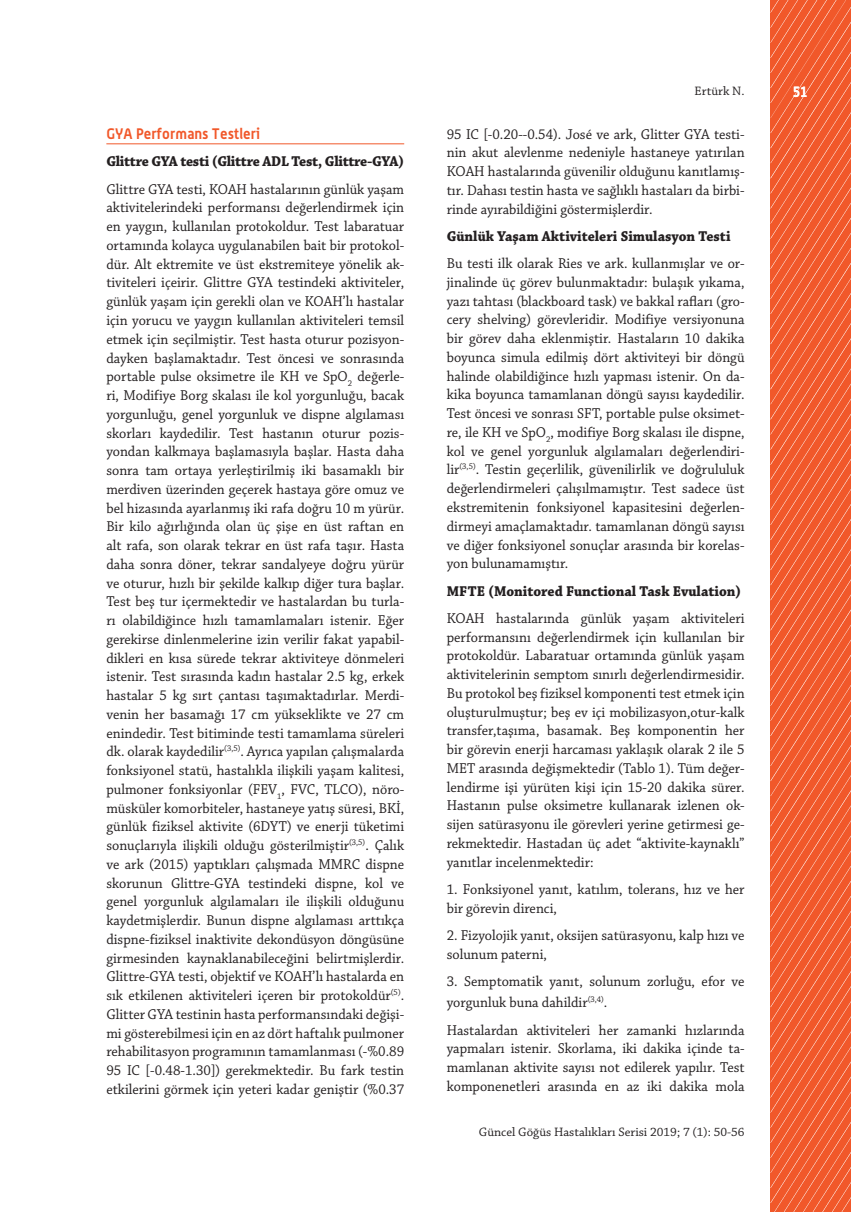
<style>
.page{position:relative;width:851px;height:1212px;background:#fff}
.page>*{position:absolute;margin:0;border:0;box-sizing:border-box;transform-origin:0 0}
.t1{font:15px/18.8px "Chaparral Pro";color:#231f20;text-align:justify;scale:.95 1}
.t2{font:700 15px "Chaparral Pro";color:#231f20;scale:.95 1}
.t3{font:700 15px "Chaparral Pro";letter-spacing:-.02em;color:#231f20;scale:.95 1}
.t4{font:700 15px "Alwyn OT";letter-spacing:.01em;color:#f1582a;scale:.95 1}
.t5{font:700 15px "Alwyn OT";color:#fff;scale:.85 1}
.t6{font:12.9px "Chaparral Pro";color:#231f20}
</style>
<div class="page">
<svg style="left:770px;top:0;width:80px;height:1212px"></svg>
<hr style="left:106px;top:143px;width:298px;height:1px;background:#f1582a">
<p class="t4" style="left:106px;top:124px;width:163px">GYA Performans Testleri</p>
<p class="t3" style="left:106px;top:153px;width:315px">Glittre GYA testi (Glittre ADL Test, Glittre-GYA)</p>
<p class="t1" style="left:106px;top:180px;width:315px">Glittre GYA testi, KOAH hastalarının günlük yaşam aktivitelerindeki performansı değerlendirmek için en yaygın, kullanılan protokoldur. Test labaratuar ortamında kolayca uygulanabilen bait bir protokol&shy;dür. Alt ektremite ve üst ekstremiteye yönelik ak&shy;tiviteleri içeirir. Glittre GYA testindeki aktiviteler, günlük yaşam için gerekli olan ve KOAH’lı hastalar için yorucu ve yaygın kullanılan aktiviteleri temsil etmek için seçilmiştir. Test hasta oturur pozisyon&shy;dayken başlamaktadır. Test öncesi ve sonrasında portable pulse oksimetre ile KH ve SpO<sub>2</sub> değerle&shy;ri, Modifiye Borg skalası ile kol yorgunluğu, bacak yorgunluğu, genel yorgunluk ve dispne algılaması skorları kaydedilir. Test hastanın oturur pozis&shy;yondan kalkmaya başlamasıyla başlar. Hasta daha sonra tam ortaya yerleştirilmiş iki basamaklı bir merdiven üzerinden geçerek hastaya göre omuz ve bel hizasında ayarlanmış iki rafa doğru 10 m yürür.<br>Bir kilo ağırlığında olan üç şişe en üst raftan en alt rafa, son olarak tekrar en üst rafa taşır. Hasta daha sonra döner, tekrar sandalyeye doğru yürür ve oturur, hızlı bir şekilde kalkıp diğer tura başlar.<br>Test beş tur içermektedir ve hastalardan bu turla&shy;rı olabildiğince hızlı tamamlamaları istenir. Eğer gerekirse dinlenmelerine izin verilir fakat yapabil&shy;dikleri en kısa sürede tekrar aktiviteye dönmeleri istenir. Test sırasında kadın hastalar 2.5 kg, erkek hastalar 5 kg sırt çantası taşımaktadırlar. Merdi&shy;venin her basamağı 17 cm yükseklikte ve 27 cm enindedir. Test bitiminde testi tamamlama süreleri dk. olarak kaydedilir<sup>(3,5)</sup>. Ayrıca yapılan çalışmalarda fonksiyonel statü, hastalıkla ilişkili yaşam kalitesi, pulmoner fonksiyonlar (FEV<sub>1</sub>, FVC, TLCO), nöro&shy;müsküler komorbiteler, hastaneye yatış süresi, BKİ, günlük fiziksel aktivite (6DYT) ve enerji tüketimi sonuçlarıyla ilişkili olduğu gösterilmiştir<sup>(3,5)</sup>. Çalık ve ark (2015) yaptıkları çalışmada MMRC dispne skorunun Glittre-GYA testindeki dispne, kol ve genel yorgunluk algılamaları ile ilişkili olduğunu kaydetmişlerdir. Bunun dispne algılaması arttıkça dispne-fiziksel inaktivite dekondüsyon döngüsüne girmesinden kaynaklanabileceğini belirtmişlerdir.<br>Glittre-GYA testi, objektif ve KOAH’lı hastalarda en sık etkilenen aktiviteleri içeren bir protokoldür<sup>(5)</sup>.<br>Glitter GYA testinin hasta performansındaki değişi&shy;mi gösterebilmesi için en az dört haftalık puılmoner rehabilitasyon programının tamamlanması (-%0.89<br>95 IC [-0.48-1.30]) gerekmektedir. Bu fark testin etkilerini görmek için yeteri kadar geniştir (%0.37</p>
<p class="t6" style="left:694px;top:83px;width:51px">Ertürk N.</p>
<p class="t5" style="left:792px;top:82px;width:19px">51</p>
<p class="t1" style="left:446px;top:125px;width:315px">95 IC [-0.20--0.54). José ve ark, Glitter GYA testi&shy;nin akut alevlenme nedeniyle hastaneye yatırılan KOAH hastalarında güvenilir olduğunu kanıtlamış&shy;tır. Dahası testin hasta ve sağlıklı hastaları da birbi&shy;rinde ayırabildiğini göstermişlerdir.</p>
<p class="t2" style="left:446px;top:227px;width:300px">Günlük Yaşam Aktiviteleri Simulasyon Testi</p>
<p class="t1" style="left:446px;top:255px;width:315px">Bu testi ilk olarak Ries ve ark. kullanmışlar ve or&shy;jinalinde üç görev bulunmaktadır: bulaşık yıkama, yazı tahtası (blackboard task) ve bakkal rafları (gro&shy;cery shelving) görevleridir. Modifiye versiyonuna bir görev daha eklenmiştir. Hastaların 10 dakika boyunca simula edilmiş dört aktiviteyi bir döngü halinde olabildiğince hızlı yapması istenir. On da&shy;kika boyunca tamamlanan döngü sayısı kaydedilir.<br>Test öncesi ve sonrası SFT, portable pulse oksimet&shy;re, ile KH ve SpO<sub>2</sub>, modifiye Borg skalası ile dispne, kol ve genel yorgunluk algılamaları değerlendiri&shy;lir<sup>(3,5)</sup>. Testin geçerlilik, güvenilirlik ve doğrululuk değerlendirmeleri çalışılmamıştır. Test sadece üst ekstremitenin fonksiyonel kapasitesini değerlen&shy;dirmeyi amaçlamaktadır. tamamlanan döngü sayısı ve diğer fonksiyonel sonuçlar arasında bir korelas&shy;yon bulunamamıştır.</p>
<p class="t2" style="left:446px;top:582px;width:311px">MFTE (Monitored Functional Task Evulation)</p>
<p class="t1" style="left:446px;top:609px;width:315px">KOAH hastalarında günlük yaşam aktiviteleri performansını değerlendirmek için kullanılan bir protokoldür. Labaratuar ortamında günlük yaşam aktivitelerinin semptom sınırlı değerlendirmesidir.<br>Bu protokol beş fiziksel komponenti test etmek için oluşturulmuştur; beş ev içi mobilizasyon,otur-kalk transfer,taşıma, basamak. Beş komponentin her bir görevin enerji harcaması yaklaşık olarak 2 ile 5<br>MET arasında değişmektedir (Tablo 1). Tüm değer&shy;lendirme işi yürüten kişi için 15-20 dakika sürer.<br>Hastanın pulse oksimetre kullanarak izlenen ok&shy;sijen satürasyonu ile görevleri yerine getirmesi ge&shy;rekmektedir. Hastadan üç adet “aktivite-kaynaklı” yanıtlar incelenmektedir:</p>
<p class="t1" style="left:446px;top:880px;width:315px">1. Fonksiyonel yanıt, katılım, tolerans, hız ve her bir görevin direnci,</p>
<p class="t1" style="left:446px;top:926px;width:315px">2. Fizyolojik yanıt, oksijen satürasyonu, kalp hızı ve solunum paterni,</p>
<p class="t1" style="left:446px;top:971px;width:315px;line-height:21.6px">3. Semptomatik yanıt, solunum zorluğu, efor ve yorgunluk buna dahildir<sup>(3,4)</sup>.</p>
<p class="t1" style="left:446px;top:1021px;width:315px">Hastalardan aktiviteleri her zamanki hızlarında yapmaları istenir. Skorlama, iki dakika içinde ta&shy;mamlanan aktivite sayısı not edilerek yapılır. Test komponenetleri arasında en az iki dakika mola</p>
<p class="t6" style="left:478px;top:1125px;width:267px">Güncel Göğüs Hastalıkları Serisi 2019; 7 (1): 50-56</p>
</div>
